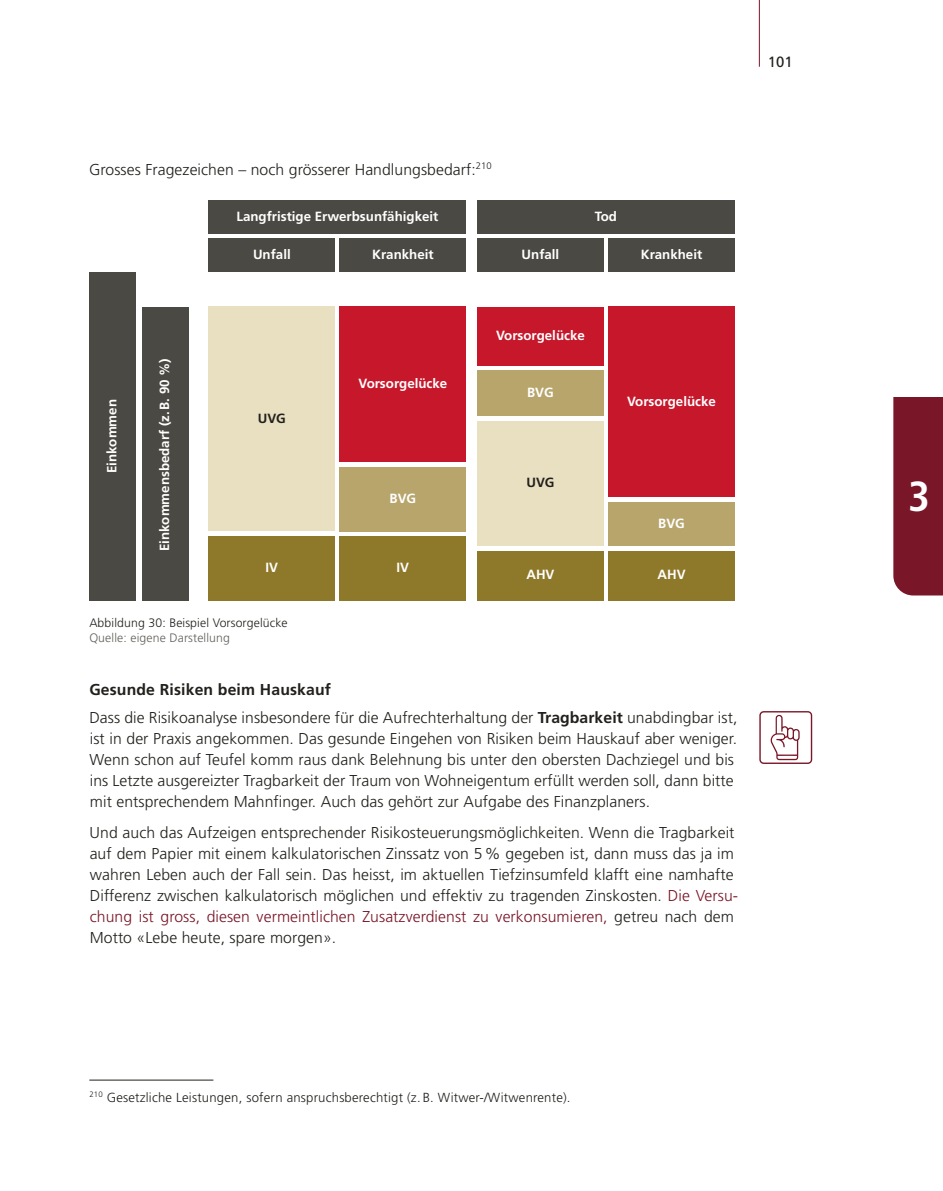
<style>
.page{position:relative;width:943px;height:1191px;background:#fff}
.page>*{position:absolute;margin:0;border:0;box-sizing:border-box;transform-origin:0 0}
.t1{font:700 condensed 42px "Frutiger LT Std";color:#fff}
.t2{font:300 15.75px/21px "Frutiger LT Std";letter-spacing:.005em;color:#21201c}
.t3{font:14.88px "Frutiger LT Std";color:#21201c}
.t4{font:700 13.3px "Frutiger LT Std";color:#fff}
.t5{font:700 13.3px "Frutiger LT Std";color:#21201c}
.t6{font:300 13.12px "Frutiger LT Std";letter-spacing:.015em;color:#21201c}
.t7{font:300 12.25px "Frutiger LT Std";letter-spacing:.01em;color:#21201c}
.t8{font:300 12.25px "Frutiger LT Std";letter-spacing:.01em;color:#62605b}
.s1{font-weight:700}
.s2{color:#791627}
</style>
<div class="page">
<div style="left:893px;top:397px;width:50px;height:198px;background:#791627"></div>
<hr style="left:759px;top:0;width:1px;height:67px;background:#791627">
<div style="left:89px;top:272px;width:47px;height:328px;background:#4b4943"></div>
<div style="left:142px;top:307px;width:47px;height:293px;background:#4b4943"></div>
<div style="left:209px;top:200px;width:257px;height:33px;background:#4b4943"></div>
<div style="left:340px;top:238px;width:126px;height:34px;background:#4b4943"></div>
<div style="left:209px;top:238px;width:126px;height:34px;background:#4b4943"></div>
<div style="left:608px;top:238px;width:126px;height:34px;background:#4b4943"></div>
<div style="left:477px;top:238px;width:126px;height:34px;background:#4b4943"></div>
<div style="left:340px;top:307px;width:126px;height:155px;background:#c6172b"></div>
<div style="left:340px;top:467px;width:126px;height:64px;background:#b7a56c"></div>
<div style="left:340px;top:536px;width:126px;height:64px;background:#8e7829"></div>
<div style="left:209px;top:536px;width:126px;height:64px;background:#8e7829"></div>
<div style="left:209px;top:307px;width:126px;height:224px;background:#e9dfc1"></div>
<div style="left:608px;top:307px;width:126px;height:190px;background:#c6172b"></div>
<div style="left:477px;top:307px;width:126px;height:58px;background:#c6172b"></div>
<div style="left:477px;top:370px;width:126px;height:46px;background:#b7a56c"></div>
<div style="left:477px;top:551px;width:126px;height:49px;background:#8e7829"></div>
<div style="left:608px;top:551px;width:126px;height:49px;background:#8e7829"></div>
<div style="left:608px;top:502px;width:126px;height:44px;background:#b7a56c"></div>
<div style="left:477px;top:421px;width:126px;height:125px;background:#e9dfc1"></div>
<div style="left:477px;top:200px;width:257px;height:33px;background:#4b4943"></div>
<hr style="left:89px;top:1079px;width:124px;height:1px;background:#21201c">
<div style="left:759px;top:711px;width:53px;height:53px;border:1px solid #791627;border-radius:4px"></div>
<svg style="left:770px;top:715px;width:29px;height:45px"></svg>
<p class="t3" style="left:767px;top:53px;width:27px">101</p>
<p class="t2" style="left:89px;top:159px;width:404px">Grosses Fragezeichen – noch grösserer Handlungsbedarf:<sup>210</sup></p>
<p class="t4" style="left:236px;top:208px;width:203px">Langfristige Erwerbsunfähigkeit</p>
<p class="t4" style="left:253px;top:247px;width:39px">Unfall</p>
<p class="t4" style="left:595px;top:208px;width:24px">Tod</p>
<p class="t4" style="left:372px;top:247px;width:63px">Krankheit</p>
<p class="t4" style="left:521px;top:247px;width:39px">Unfall</p>
<p class="t4" style="left:641px;top:247px;width:63px">Krankheit</p>
<p class="t4" style="left:104px;top:473px;width:75px;rotate:-90deg">Einkommen</p>
<p class="t4" style="left:157px;top:551px;width:194px;rotate:-90deg">Einkommensbedarf (z.B. 90 %)</p>
<p class="t5" style="left:258px;top:410px;width:30px">UVG</p>
<p class="t4" style="left:358px;top:376px;width:90px">Vorsorgelücke</p>
<p class="t4" style="left:389px;top:490px;width:28px">BVG</p>
<p class="t4" style="left:265px;top:559px;width:14px">IV</p>
<p class="t4" style="left:396px;top:559px;width:14px">IV</p>
<p class="t4" style="left:496px;top:327px;width:90px">Vorsorgelücke</p>
<p class="t4" style="left:527px;top:384px;width:28px">BVG</p>
<p class="t5" style="left:526px;top:475px;width:30px">UVG</p>
<p class="t4" style="left:526px;top:567px;width:30px">AHV</p>
<p class="t4" style="left:627px;top:393px;width:90px">Vorsorgelücke</p>
<p class="t4" style="left:658px;top:515px;width:28px">BVG</p>
<p class="t4" style="left:657px;top:567px;width:30px">AHV</p>
<p class="t7" style="left:89px;top:615px;width:200px">Abbildung 30: Beispiel Vorsorgelücke</p>
<p class="t8" style="left:89px;top:631px;width:142px">Quelle: eigene Darstellung</p>
<p class="t2" style="left:89px;top:675px;width:649px;line-height:28px"><span class="s1">Gesunde Risiken beim Hauskauf<br></span>Dass die Risikoanalyse insbesondere für die Aufrechterhaltung der <span class="s1">Tragbarkeit</span> unabdingbar ist,</p>
<p class="t2" style="left:89px;top:728px;width:649px">ist in der Praxis angekommen. Das gesunde Eingehen von Risiken beim Hauskauf aber weniger.<br>Wenn schon auf Teufel komm raus dank Belehnung bis unter den obersten Dachziegel und bis ins Letzte ausgereizter Tragbarkeit der Traum von Wohneigentum erfüllt werden soll, dann bitte mit entsprechendem Mahnfinger. Auch das gehört zur Aufgabe des Finanzplaners.</p>
<p class="t2" style="left:90px;top:822px;width:650px">Und auch das Aufzeigen entsprechender Risikosteuerungsmöglichkeiten. Wenn die Tragbarkeit auf dem Papier mit einem kalkulatorischen Zinssatz von 5% gegeben ist, dann muss das ja im wahren Leben auch der Fall sein. Das heisst, im aktuellen Tiefzinsumfeld klafft eine namhafte Differenz zwischen kalkulatorisch möglichen und effektiv zu tragenden Zinskosten. <span class="s2">Die Versu&shy;chung ist gross, diesen vermeintlichen Zusatzverdienst zu verkonsumieren,</span> getreu nach dem Motto «Lebe heute, spare morgen».</p>
<p class="t6" style="left:89px;top:1089px;width:483px"><sup>210</sup> Gesetzliche Leistungen, sofern anspruchsberechtigt (z. B. Witwer-/Witwenrente).</p>
<h1 class="t1" style="left:908px;top:471px;width:23px">3</h1>
</div>
